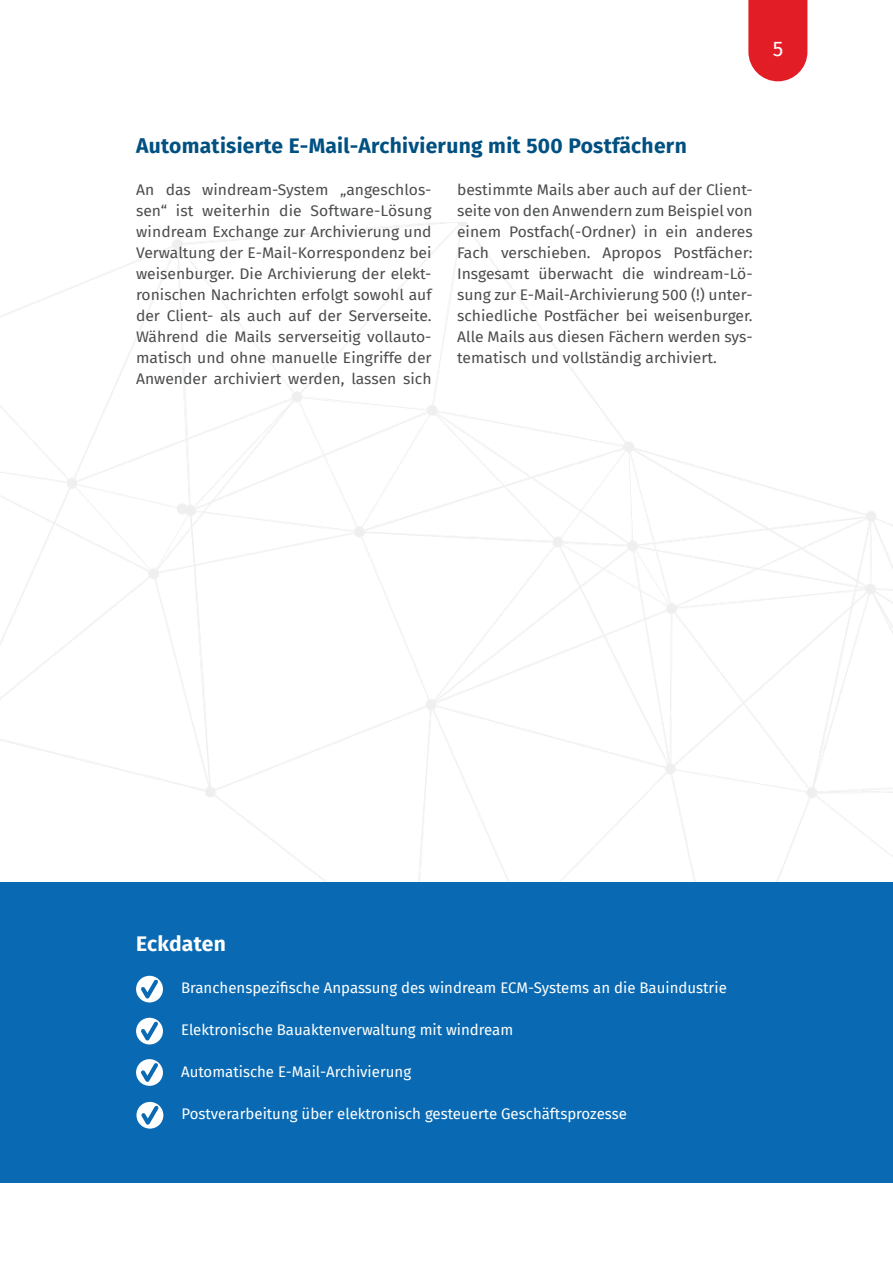
<style>
.page{position:relative;width:893px;height:1263px;background:#fff}
.page>*{position:absolute;margin:0;border:0;box-sizing:border-box;transform-origin:0 0}
.Überschrift_1{font:700 21px "Fira Sans";letter-spacing:.015em;color:#015082}
.Überschirft_2{font:700 21px "Fira Sans";letter-spacing:.015em;color:#fff}
.t1{font:21px "Fira Sans";color:#fff}
.Fließext{font:15px/21px "Fira Sans";color:#4b4c4d;text-align:justify;scale:1.04 1}
.Aufzählungszeichen_H{font:15px "Fira Sans";color:#fff}
</style>
<div class="page">
<div style="left:0;top:882px;width:893px;height:301px;background:#096ab3"></div>
<svg style="left:748px;top:0;width:59px;height:81px;background:#e52e37"></svg>
<svg style="left:136px;top:976px;width:27px;height:26px"></svg>
<svg style="left:136px;top:1018px;width:27px;height:26px"></svg>
<svg style="left:136px;top:1102px;width:27px;height:26px"></svg>
<svg style="left:136px;top:1059px;width:27px;height:27px"></svg>
<h1 class="t1" style="left:773px;top:33px;width:12px">5</h1>
<p class="Überschrift_1" style="left:136px;top:128px;width:552px">Automatisierte E-Mail-Archivierung mit 500 Postfächern</p>
<p class="Fließext" style="left:136px;top:179px;width:286px">An das windream-System „angeschlos&shy;sen“ ist weiterhin die Software-Lösung windream Exchange zur Archivierung und Verwaltung der E-Mail-Korrespondenz bei weisenburger. Die Archivierung der elekt&shy;ronischen Nachrichten erfolgt sowohl auf der Client- als auch auf der Serverseite.<br>Während die Mails serverseitig vollauto&shy;matisch und ohne manuelle Eingriffe der Anwender archiviert werden, lassen sich</p>
<p class="Fließext" style="left:457px;top:179px;width:286px">bestimmte Mails aber auch auf der Client&shy;seite von den Anwendern zum Beispiel von einem Postfach(-Ordner) in ein anderes Fach verschieben. Apropos Postfächer:<br>Insgesamt überwacht die windream-Lö&shy;sung zur E-Mail-Archivierung 500 (!) unter&shy;schiedliche Postfächer bei weisenburger.<br>Alle Mails aus diesen Fächern werden sys&shy;tematisch und vollständig archiviert.</p>
<p class="Überschirft_2" style="left:136px;top:926px;width:91px">Eckdaten</p>
<p class="Aufzählungszeichen_H" style="left:181px;top:976px;width:547px">Branchenspezifische Anpassung des windream ECM-Systems an die Bauindustrie</p>
<p class="Aufzählungszeichen_H" style="left:181px;top:1018px;width:334px">Elektronische Bauaktenverwaltung mit windream</p>
<p class="Aufzählungszeichen_H" style="left:181px;top:1060px;width:232px">Automatische E-Mail-Archivierung</p>
<p class="Aufzählungszeichen_H" style="left:181px;top:1102px;width:447px">Postverarbeitung über elektronisch gesteuerte Geschäftsprozesse</p>
</div>
